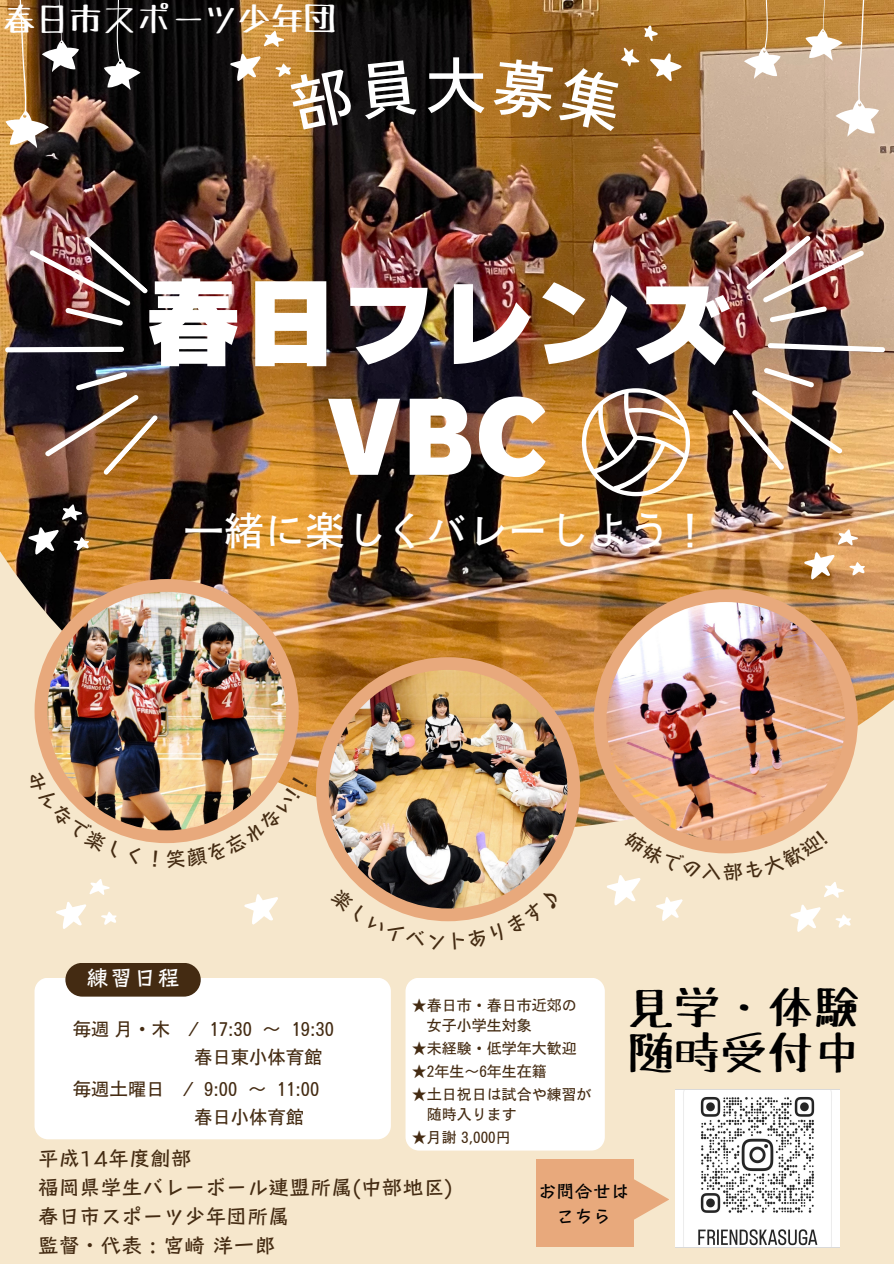
<style>
.page{position:relative;width:894px;height:1264px;background:#fff}
.page>*{position:absolute;margin:0;border:0;box-sizing:border-box;transform-origin:0 0}
.t1{font:97.5px/115.8px "Canva Rodin Cattleya Pro UB";color:#fff;text-align:center}
.t2{font:500 61.5px "Zen Kaku Gothic New";color:#fff}
.t3{font:46.5px/45.3px "Tanuki Permanent Marker";color:#000}
.t4{font:40.5px "Motoya Gothic Std W3";color:#fff}
.t5{font:33px "Tanuki Permanent Marker";color:#fff}
.t6{font:22.35px "Canva Stick Std B";color:#fff}
.t7{font:21px/29.2px "Canva Stick Std B";color:#442b12}
.t8{font:18.3px "Motoya Gothic Std W3";color:#442b12}
.t9{font:18.3px/24.8px "Canva Stick Std B";color:#000;text-align:center}
.t10{font:15px/20.2px "Motoya Gothic Std W3";color:#442b12}
</style>
<div class="page">
<div style="left:0;top:0;width:893px;height:1263px;background:#f6e7cc"></div>
<img style="left:0;top:0;width:893px;height:829px">
<svg style="left:743px;top:0;width:37px;height:79px;background:#c9a26f"></svg>
<svg style="left:805px;top:0;width:73px;height:137px;background:#d2b390"></svg>
<svg style="left:104px;top:0;width:36px;height:90px;background:#383738"></svg>
<img style="left:6px;top:0;width:73px;height:148px">
<img style="left:0;top:214px;width:217px;height:280px">
<img style="left:675px;top:214px;width:218px;height:276px">
<svg style="left:804px;top:529px;width:60px;height:51px;background:#d6a571"></svg>
<svg style="left:28px;top:504px;width:61px;height:51px;background:#47413d"></svg>
<div style="left:35px;top:978px;width:355px;height:161px;background:#fff"></div>
<div style="left:65px;top:962px;width:136px;height:34px;background:#442b12;border-radius:17px"></div>
<div style="left:316px;top:657px;width:264px;height:264px;background:#e8a97c;border-radius:50%"></div>
<img style="left:328px;top:670px;width:239px;height:238px;border-radius:50%">
<div style="left:35px;top:579px;width:263px;height:264px;background:#e8a97c;border-radius:50%"></div>
<img style="left:47px;top:591px;width:239px;height:239px;border-radius:50%">
<div style="left:593px;top:589px;width:264px;height:264px;background:#e8a97c;border-radius:50%"></div>
<img style="left:606px;top:602px;width:238px;height:238px;border-radius:50%">
<div style="left:535px;top:1158px;width:98px;height:88px;background:#e8a97c"></div>
<svg style="left:633px;top:1178px;width:36px;height:41px"></svg>
<div style="left:405px;top:978px;width:199px;height:172px;background:#fff"></div>
<svg style="left:56px;top:879px;width:61px;height:50px"></svg>
<svg style="left:244px;top:894px;width:34px;height:30px"></svg>
<img style="left:581px;top:388px;width:108px;height:108px">
<img style="left:675px;top:1090px;width:164px;height:156px">
<svg style="left:230px;top:31px;width:187px;height:102px;background:#5b4327"></svg>
<svg style="left:492px;top:21px;width:193px;height:112px;background:#9c6823"></svg>
<svg style="left:606px;top:828px;width:244px;height:104px"></svg>
<svg style="left:26px;top:771px;width:96px;height:65px"></svg>
<svg style="left:167px;top:776px;width:141px;height:67px"></svg>
<svg style="left:358px;top:886px;width:86px;height:36px"></svg>
<svg style="left:453px;top:888px;width:83px;height:34px"></svg>
<h3 class="t5" style="left:3px;top:3px;width:335px">春日市スポーツ少年団</h3>
<p class="t2" style="left:425px;top:37px;width:63px">大</p>
<p class="t1" style="left:144px;top:264px;width:586px">春日フレンズ<br>VBC</p>
<h3 class="t4" style="left:183px;top:510px;width:528px">一緒に楽しくバレーしよう！</h3>
<h6 class="t6" style="left:86px;top:966px;width:95px">練習日程</h6>
<p class="t8" style="left:73px;top:1020px;width:262px">毎週月・木 / 17:30 〜 19:30</p>
<p class="t8" style="left:194px;top:1048px;width:130px">春日東小体育館</p>
<p class="t8" style="left:73px;top:1079px;width:86px">毎週土曜日</p>
<p class="t8" style="left:183px;top:1079px;width:138px">/ 9:00 〜 11:00</p>
<p class="t8" style="left:194px;top:1107px;width:112px">春日小体育館</p>
<p class="t10" style="left:427px;top:995px;width:151px;text-indent:-15px">★春日市・春日市近郊の女子小学生対象</p>
<p class="t10" style="left:412px;top:1037px;width:166px">★未経験・低学年大歓迎</p>
<p class="t10" style="left:412px;top:1060px;width:136px">★2年生〜6年生在籍</p>
<p class="t10" style="left:427px;top:1084px;width:166px;text-indent:-15px">★土日祝日は試合や練習が随時入ります</p>
<p class="t10" style="left:412px;top:1127px;width:100px">★月謝 3,000円</p>
<h3 class="t3" style="left:627px;top:985px;width:234px">見学・体験随時受付中</h3>
<h3 class="t7" style="left:38px;top:1142px;width:417px">平成14年度創部<br>福岡県学生バレーボール連盟所属(中部地区)春日市スポーツ少年団所属<br>監督・代表 : 宮崎洋一郎</h3>
<p class="t9" style="left:537px;top:1178px;width:93px">お問合せはこちら</p>
</div>
